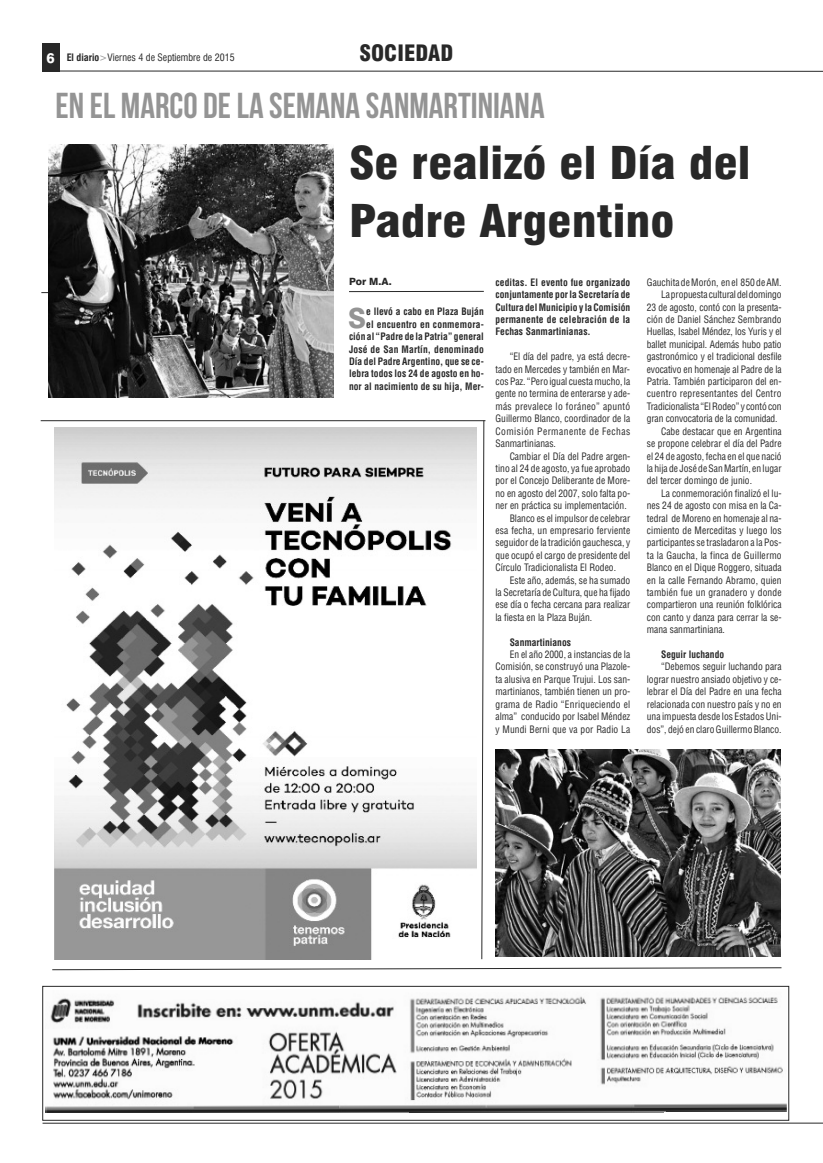
<style>
.page{position:relative;width:823px;height:1163px;background:#fff}
.page>*{position:absolute;margin:0;border:0;box-sizing:border-box;transform-origin:0 0}
.t1{font:900 condensed 44px/58px "Swiss 721 BT";color:#282828;scale:1.1 1}
.t2{font:36px "Bebas Neue";color:#949494}
.t3{font:800 27.7px "Swiss 721 BT";color:#949494;scale:.95 1}
.t4{font:900 condensed 22px "Swiss 721 BT";color:#282828}
.t5{font:condensed 10px/12.4px "Helvetica";color:#282828;text-align:justify;scale:.95 1}
.t6{font:700 condensed 10px/12.4px "Helvetica";letter-spacing:.005em;color:#282828;text-align:right;scale:.95 1}
.t7{font:condensed 10px "Swiss 721 BT";color:#282828}
.t8{font:condensed 10px "Helvetica";letter-spacing:.025em;color:#282828;scale:.95 1}
.t9{font:800 10px "Swiss 721 BT";color:#282828}
.s1{font-weight:800;font-stretch:normal;font-size:14px;color:#fff}
.s2{font-weight:700}
.s3{color:#949494}
</style>
<div class="page">
<img style="left:55px;top:427px;width:421px;height:532px">
<hr style="left:41px;top:420px;width:444px;height:1px;background:#282828">
<svg style="left:52px;top:967px;width:729px;height:3px"></svg>
<img style="left:45px;top:996px;width:741px;height:116px">
<div style="left:43px;top:986px;width:745px;height:134px;border:1px solid #282828"></div>
<div style="left:43px;top:43px;width:17px;height:28px;background:#282828"></div>
<svg style="left:42px;top:70px;width:780px;height:2px;background:#909090"></svg>
<hr style="left:42px;top:1122px;width:780px;height:1px;background:#282828">
<hr style="left:41px;top:292px;width:135px;height:1px;background:#282828">
<hr style="left:349px;top:291px;width:134px;height:1px;background:#282828">
<img style="left:48px;top:145px;width:285px;height:252px">
<img style="left:495px;top:749px;width:285px;height:207px">
<svg style="left:480px;top:420px;width:4px;height:540px"></svg>
<p class="t7" style="left:46px;top:54px;width:189px"><span class="s1">6</span> <span class="s2">El diario</span><span class="s3">&gt;</span>Viernes 4 de Septiembre de 2015</p>
<h3 class="t4" style="left:359px;top:44px;width:95px">SOCIEDAD</h3>
<h2 class="t2" style="left:55px;top:84px;width:490px">EN EL MARCO DE LA SEMANA SANMARTINIANA</h2>
<h1 class="t1" style="left:349px;top:137px;width:366px">Se realizó el Día del<br>Padre Argentino</h1>
<p class="t9" style="left:349px;top:278px;width:44px">Por M.A.</p>
<h3 class="t3" style="left:348px;top:308px;width:20px">S</h3>
<p class="t6" style="left:349px;top:306px;width:143px">e llevó a cabo en Plaza Buján<br>el encuentro en conmemora&shy;ción al “Padre de la Patria” general<br>José de San Martín, denominado<br>Día del Padre Argentino, que se ce&shy;lebra todos los 24 de agosto en ho&shy;nor al nacimiento de su hija, Mer-</p>
<p class="t6" style="left:495px;top:277px;width:143px;text-align:justify">ceditas. El evento fue organizado conjuntamente por la Secretaría de Cultura delMunicipio y la Comisión permanente de celebración de la Fechas Sanmartinianas.</p>
<p class="t5" style="left:495px;top:351px;width:143px;text-indent:14px">“El día del padre, ya está decre&shy;tado en Mercedes y también en Mar&shy;cos Paz.“Pero igual cuestamucho, la gente no termina de enterarse y ade&shy;más prevalece lo foráneo” apuntó Guillermo Blanco, coordinador de la Comisión Permanente de Fechas Sanmartinianas.</p>
<p class="t5" style="left:509px;top:450px;width:128px">Cambiar el Día del Padre argen-</p>
<p class="t5" style="left:495px;top:463px;width:143px">tino al 24 de agosto, ya fue aprobado</p>
<p class="t5" style="left:495px;top:475px;width:143px">por el Concejo Deliberante de More-</p>
<p class="t5" style="left:495px;top:487px;width:143px">no en agosto del 2007, solo falta po-</p>
<p class="t5" style="left:495px;top:500px;width:140px">ner en práctica su implementación.</p>
<p class="t5" style="left:509px;top:512px;width:128px">Blanco es el impulsor de celebrar</p>
<p class="t5" style="left:495px;top:525px;width:143px">esa fecha, un empresario ferviente</p>
<p class="t5" style="left:495px;top:537px;width:143px">seguidor de la tradición gauchesca, y</p>
<p class="t5" style="left:495px;top:549px;width:143px">que ocupó el cargo de presidente del</p>
<p class="t5" style="left:495px;top:562px;width:128px">Círculo Tradicionalista El Rodeo.</p>
<p class="t5" style="left:509px;top:574px;width:128px">Este año, además, se ha sumado</p>
<p class="t5" style="left:495px;top:587px;width:143px">la Secretaría de Cultura, que ha fijado</p>
<p class="t5" style="left:495px;top:599px;width:143px">ese día o fecha cercana para realizar</p>
<p class="t5" style="left:495px;top:611px;width:103px">la fiesta en la Plaza Buján.</p>
<p class="t6" style="left:509px;top:636px;width:66px">Sanmartinianos</p>
<p class="t5" style="left:495px;top:649px;width:143px;text-indent:14px">En el año 2000, a instancias de la Comisión, se construyó una Plazole&shy;ta alusiva en Parque Trujui. Los san&shy;martinianos, también tienen un pro&shy;grama de Radio “Enriqueciendo el alma” conducido por Isabel Méndez y Mundi Berni que va por Radio La</p>
<p class="t5" style="left:646px;top:277px;width:143px">Gauchita deMorón, en el 850 de AM.</p>
<p class="t5" style="left:660px;top:289px;width:128px">Lapropuestaculturaldeldomingo</p>
<p class="t5" style="left:646px;top:301px;width:143px">23 de agosto, contó con la presenta-</p>
<p class="t5" style="left:646px;top:314px;width:143px">ción de Daniel Sánchez Sembrando</p>
<p class="t5" style="left:646px;top:326px;width:143px">Huellas, Isabel Méndez, los Yuris y el</p>
<p class="t5" style="left:646px;top:339px;width:143px">ballet municipal. Además hubo patio</p>
<p class="t5" style="left:646px;top:351px;width:143px">gastronómico y el tradicional desfile</p>
<p class="t5" style="left:646px;top:363px;width:143px">evocativo en homenaje al Padre de la</p>
<p class="t5" style="left:646px;top:376px;width:143px">Patria. También participaron del en-</p>
<p class="t8" style="left:646px;top:390px;width:143px">cuentro representantes del Centro</p>
<p class="t5" style="left:646px;top:401px;width:143px">Tradicionalista “ElRodeo” y contó con</p>
<p class="t5" style="left:646px;top:413px;width:139px">gran convocatoria de la comunidad.</p>
<p class="t5" style="left:660px;top:425px;width:128px">Cabe destacar que en Argentina</p>
<p class="t5" style="left:646px;top:438px;width:143px">se propone celebrar el día del Padre</p>
<p class="t5" style="left:646px;top:450px;width:143px">el 24 de agosto, fecha en el que nació</p>
<p class="t5" style="left:646px;top:463px;width:143px">la hija de José de SanMartín, en lugar</p>
<p class="t5" style="left:646px;top:475px;width:112px">del tercer domingo de junio.</p>
<p class="t5" style="left:660px;top:487px;width:128px">La conmemoración finalizó el lu-</p>
<p class="t5" style="left:646px;top:500px;width:143px">nes 24 de agosto con misa en la Ca-</p>
<p class="t5" style="left:646px;top:512px;width:143px">tedral de Moreno en homenaje al na-</p>
<p class="t5" style="left:646px;top:525px;width:143px">cimiento de Merceditas y luego los</p>
<p class="t5" style="left:646px;top:537px;width:143px">participantes se trasladaron a la Pos-</p>
<p class="t5" style="left:646px;top:549px;width:143px">ta la Gaucha, la finca de Guillermo</p>
<p class="t5" style="left:646px;top:562px;width:143px">Blanco en el Dique Roggero, situada</p>
<p class="t5" style="left:646px;top:574px;width:143px">en la calle Fernando Abramo, quien</p>
<p class="t5" style="left:646px;top:587px;width:143px">también fue un granadero y donde</p>
<p class="t5" style="left:646px;top:599px;width:143px">compartieron una reunión folklórica</p>
<p class="t5" style="left:646px;top:611px;width:143px">con canto y danza para cerrar la se-</p>
<p class="t5" style="left:646px;top:624px;width:84px">mana sanmartiniana.</p>
<p class="t6" style="left:660px;top:649px;width:68px">Seguir luchando</p>
<p class="t5" style="left:646px;top:661px;width:143px;text-indent:14px">“Debemos seguir luchando para lograr nuestro ansiado objetivo y ce&shy;lebrar el Día del Padre en una fecha relacionada con nuestro país y no en una impuesta desde los Estados Uni&shy;dos”, dejó en claro Guillermo Blanco.</p>
</div>
